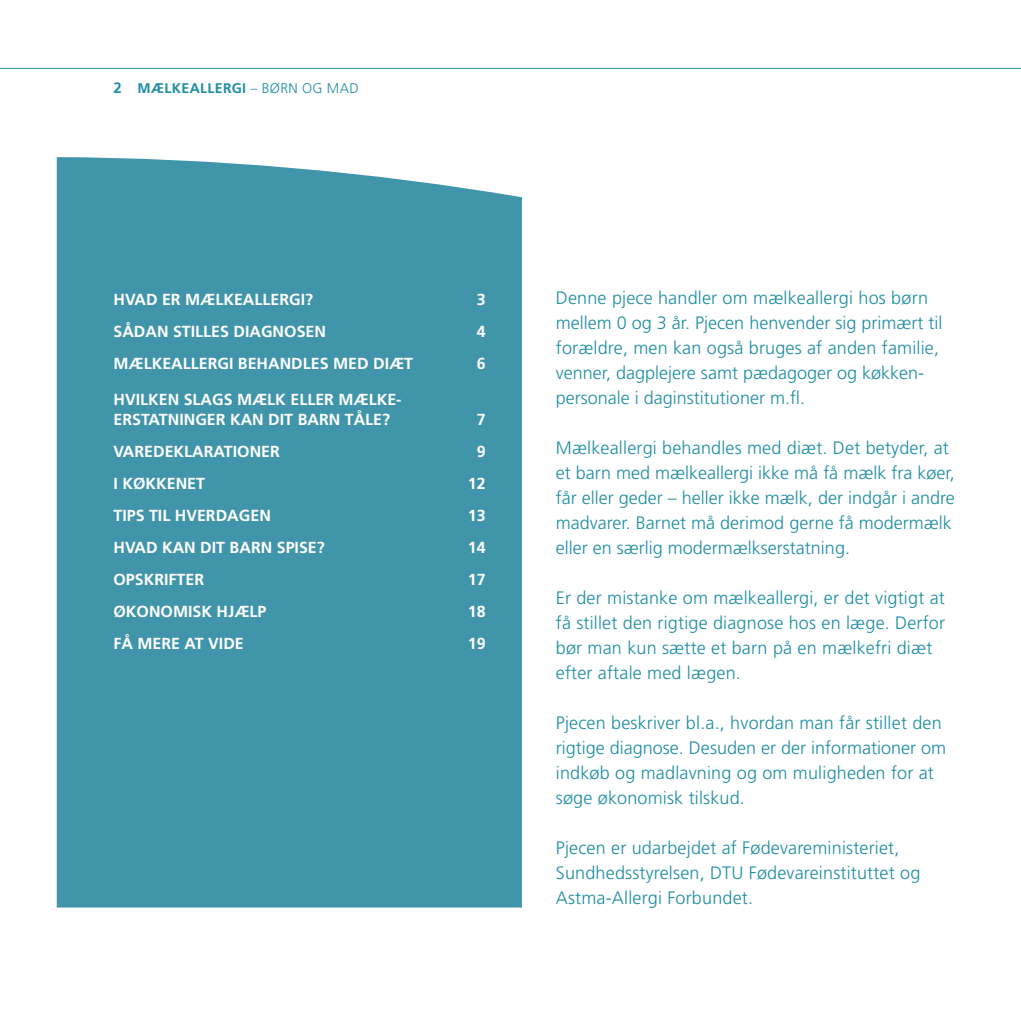
<style>
.page{position:relative;width:1021px;height:1021px;background:#fff}
.page>*{position:absolute;margin:0;border:0;box-sizing:border-box;transform-origin:0 0}
.t1{font:300 18px/25px "Frutiger";letter-spacing:.01em;color:#1e8da3}
.t2{font:700 16px/20px "Frutiger";color:#fff}
.t3{font:700 14px "Frutiger";letter-spacing:.025em;color:#1e8da3}
.s1{font-size:15px}
.s2{font-weight:300}
</style>
<div class="page">
<div style="left:57px;top:157px;width:465px;height:750px;background:#4195aa"></div>
<hr style="left:0;top:68px;width:1020px;height:1px;background:#1e8da3">
<p class="t3" style="left:113px;top:80px;width:225px"><span class="s1">2</span> MÆLKEALLERGI <span class="s2">– børn og mad</span></p>
<p class="t2" style="left:113px;top:289px;width:201px">HVAD ER MÆLKEALLERGI?</p>
<p class="t2" style="left:476px;top:289px;width:10px">3</p>
<p class="t2" style="left:113px;top:321px;width:214px">SÅDAN STILLES DIAGNOS EN</p>
<p class="t2" style="left:476px;top:321px;width:10px">4</p>
<p class="t2" style="left:113px;top:353px;width:298px">MÆLKEALLERGI BEHANDLES M ED DIÆT</p>
<p class="t2" style="left:476px;top:353px;width:10px">6</p>
<p class="t2" style="left:113px;top:389px;width:290px">HVILKEN SLAGS MÆLK ELLER MÆLKE-<br>ERSTATNINGER KAN DIT BARN TÅLE?</p>
<p class="t2" style="left:476px;top:409px;width:10px">7</p>
<p class="t2" style="left:113px;top:441px;width:168px">VAREDEKLARATIONER</p>
<p class="t2" style="left:476px;top:441px;width:10px">9</p>
<p class="t2" style="left:113px;top:473px;width:90px">I KØKKENET</p>
<p class="t2" style="left:468px;top:473px;width:19px">12</p>
<p class="t2" style="left:113px;top:505px;width:159px">TIPS TIL HVERDAGEN</p>
<p class="t2" style="left:468px;top:505px;width:19px">13</p>
<p class="t2" style="left:113px;top:537px;width:213px">HVAD KAN DIT BARN SPISE?</p>
<p class="t2" style="left:468px;top:537px;width:19px">14</p>
<p class="t2" style="left:113px;top:569px;width:92px">OPSKRIFTER</p>
<p class="t2" style="left:468px;top:569px;width:19px">17</p>
<p class="t2" style="left:113px;top:601px;width:154px">ØKONOMISK HJÆLP</p>
<p class="t2" style="left:468px;top:601px;width:19px">18</p>
<p class="t2" style="left:113px;top:633px;width:132px">FÅ M ERE AT VIDE</p>
<p class="t2" style="left:468px;top:633px;width:19px">19</p>
<p class="t1" style="left:556px;top:285px;width:388px">Denne pjece handler om mælkeallergi hos børn mellem 0 og 3 år. Pjecen henvender sig primært til forældre, men kan også bruges af anden familie, venner, dagplejere samt pædagoger og køkken&shy;personale i daginstitutioner m.fl.</p>
<p class="t1" style="left:556px;top:435px;width:400px">Mælkeallergi behandles med diæt. Det betyder, at et barn med mælkeallergi ikke må få mælk fra køer, får eller geder – heller ikke mælk, der indgår i andre madvarer. Barnet må derimod gerne få modermælk eller en særlig modermælkserstatning.</p>
<p class="t1" style="left:556px;top:585px;width:391px">Er der mistanke om mælkeallergi, er det vigtigt at få stillet den rigtige diagnose hos en læge. Derfor bør man kun sætte et barn på en mælkefri diæt efter aftale med lægen.</p>
<p class="t1" style="left:556px;top:710px;width:392px">Pjecen beskriver bl.a., hvordan man får stillet den rigtige diagnose. Desuden er der informationer om indkøb og madlavning og om muligheden for at søge økonomisk tilskud.</p>
<p class="t1" style="left:556px;top:835px;width:366px">Pjecen er udarbejdet af Fødevareministeriet,<br>Sundhedsstyrelsen, DTU Fødevareinstituttet og<br>Astma-Allergi Forbundet.</p>
</div>
